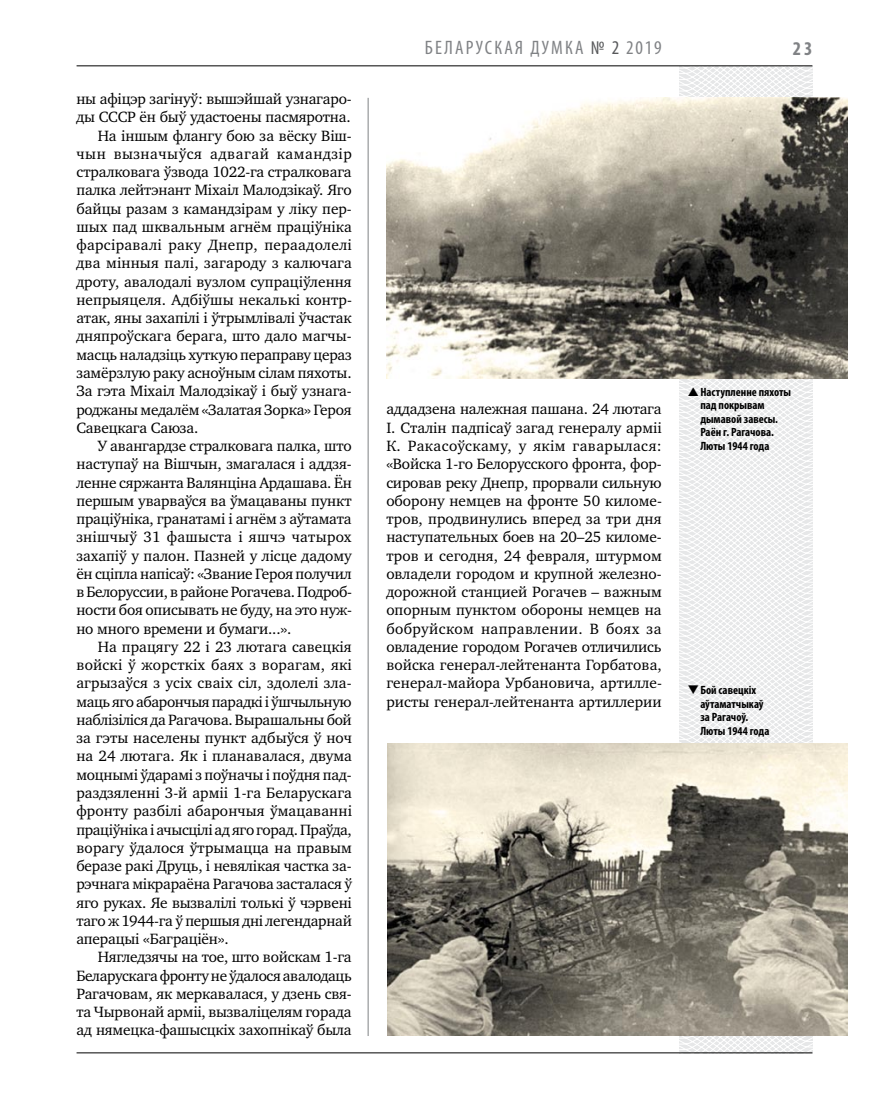
<style>
.page{position:relative;width:872px;height:1106px;background:#fff}
.page>*{position:absolute;margin:0;border:0;box-sizing:border-box;transform-origin:0 0}
.t1{font:condensed 19.5px "Myriad Pro";letter-spacing:.11em;color:#808285}
.t2{font:700 condensed 19.5px "Myriad Pro";color:#808285}
.t3{font:15.3px/18.3px "Charter C";letter-spacing:-.01em;color:#000;text-align:justify}
.t4{font:15.3px "Charter C";letter-spacing:.01em;color:#000}
.t5{font:15.3px "Charter C";letter-spacing:.02em;color:#000}
.t6{font:15.3px "Charter C";letter-spacing:.015em;color:#000}
.t7{font:15.3px "Charter C";letter-spacing:.035em;color:#000}
.t8{font:700 condensed 12px/13.5px "Myriad Pro";color:#000}
.s1{color:#58595b}
</style>
<div class="page">
<hr style="left:368px;top:98px;width:1px;height:938px;background:#808285">
<svg style="left:621px;top:65px;width:227px;height:989px"></svg>
<hr style="left:77px;top:65px;width:735px;height:1px;background:#000">
<hr style="left:77px;top:1052px;width:735px;height:1px;background:#000">
<img style="left:387px;top:743px;width:460px;height:292px">
<img style="left:386px;top:97px;width:461px;height:281px">
<svg style="left:688px;top:387px;width:10px;height:9px"></svg>
<p class="t3" style="left:76px;top:90px;width:277px">ны афіцэр загінуў: вышэйшай узнагаро-</p>
<p class="t3" style="left:76px;top:108px;width:276px">ды СССР ён быў удастоены пасмяротна.</p>
<p class="t3" style="left:98px;top:126px;width:254px">На іншым флангу бою за вёску Віш-</p>
<p class="t7" style="left:76px;top:145px;width:277px">чын вызначыўся адвагай камандзір</p>
<p class="t3" style="left:76px;top:163px;width:277px">стралковага ўзвода 1022-га стралковага</p>
<p class="t3" style="left:76px;top:181px;width:277px">палка лейтэнант Міхаіл Малодзікаў. Яго</p>
<p class="t3" style="left:76px;top:199px;width:277px">байцы разам з камандзірам у ліку пер-</p>
<p class="t3" style="left:76px;top:218px;width:277px">шых пад шквальным агнём праціўніка</p>
<p class="t5" style="left:76px;top:236px;width:277px">фарсіравалі раку Днепр, пераадолелі</p>
<p class="t4" style="left:76px;top:255px;width:277px">два мінныя палі, загароду з калючага</p>
<p class="t3" style="left:76px;top:272px;width:277px">дроту, авалодалі вузлом супраціўлення</p>
<p class="t3" style="left:76px;top:291px;width:275px">непрыяцеля. Адбіўшы некалькі контр-</p>
<p class="t3" style="left:76px;top:309px;width:277px">атак, яны захапілі і ўтрымлівалі ўчастак</p>
<p class="t3" style="left:76px;top:327px;width:277px">дняпроўскага берага, што дало магчы-</p>
<p class="t3" style="left:76px;top:345px;width:277px">масць наладзіць хуткую пераправу цераз</p>
<p class="t3" style="left:76px;top:364px;width:277px">замёрзлую раку асноўным сілам пяхоты.</p>
<p class="t3" style="left:76px;top:382px;width:277px">За гэта Міхаіл Малодзікаў і быў узнага-</p>
<p class="t3" style="left:76px;top:400px;width:277px">роджаны медалём «Залатая Зорка» Героя</p>
<p class="t3" style="left:76px;top:418px;width:123px">Савецкага Саюза.</p>
<p class="t3" style="left:98px;top:437px;width:255px">У авангардзе стралковага палка, што</p>
<p class="t3" style="left:76px;top:455px;width:277px">наступаў на Вішчын, змагалася і аддзя-</p>
<p class="t3" style="left:76px;top:473px;width:277px">ленне сяржанта Валянціна Ардашава. Ён</p>
<p class="t3" style="left:76px;top:491px;width:277px">першым уварваўся ва ўмацаваны пункт</p>
<p class="t3" style="left:76px;top:510px;width:277px">праціўніка, гранатамі і агнём з аўтамата</p>
<p class="t5" style="left:76px;top:528px;width:277px">знішчыў 31 фашыста і яшчэ чатырох</p>
<p class="t3" style="left:76px;top:546px;width:277px">захапіў у палон. Пазней у лісце дадому</p>
<p class="t3" style="left:76px;top:564px;width:277px">ён сціпла напісаў: «Звание Героя получил</p>
<p class="t3" style="left:76px;top:583px;width:277px">в Белоруссии, в районе Рогачева. Подроб-</p>
<p class="t3" style="left:76px;top:601px;width:277px">ности боя описывать не буду, на это нуж-</p>
<p class="t3" style="left:76px;top:619px;width:216px">но много времени и бумаги...».</p>
<p class="t3" style="left:98px;top:637px;width:256px">На працягу 22 і 23 лютага савецкія</p>
<p class="t6" style="left:76px;top:656px;width:277px">войскі ў жорсткіх баях з ворагам, які</p>
<p class="t4" style="left:76px;top:675px;width:277px">агрызаўся з усіх сваіх сіл, здолелі зла-</p>
<p class="t3" style="left:76px;top:692px;width:277px">маць яго абарончыя парадкі і ўшчыльную</p>
<p class="t3" style="left:76px;top:710px;width:277px">наблізіліся да Рагачова. Вырашальны бой</p>
<p class="t3" style="left:76px;top:729px;width:277px">за гэты населены пункт адбыўся ў ноч</p>
<p class="t3" style="left:76px;top:747px;width:277px">на 24 лютага. Як і планавалася, двума</p>
<p class="t3" style="left:76px;top:765px;width:275px">моцнымі ўдарамі з поўначы і поўдня пад-</p>
<p class="t3" style="left:76px;top:783px;width:277px">раздзяленні 3-й арміі 1-га Беларускага</p>
<p class="t3" style="left:76px;top:802px;width:277px">фронту разбілі абарончыя ўмацаванні</p>
<p class="t3" style="left:76px;top:820px;width:277px">праціўніка і ачысцілі ад яго горад. Праўда,</p>
<p class="t4" style="left:76px;top:839px;width:277px">ворагу ўдалося ўтрымацца на правым</p>
<p class="t3" style="left:76px;top:857px;width:277px">беразе ракі Друць, і невялікая частка за-</p>
<p class="t3" style="left:76px;top:875px;width:277px">рэчнага мікрараёна Рагачова засталася ў</p>
<p class="t3" style="left:76px;top:893px;width:277px">яго руках. Яе вызвалілі толькі ў чэрвені</p>
<p class="t3" style="left:76px;top:911px;width:277px">таго ж 1944-га ў першыя дні легендарнай</p>
<p class="t3" style="left:76px;top:930px;width:154px">аперацыі «Баграціён».</p>
<p class="t3" style="left:98px;top:948px;width:255px">Нягледзячы на тое, што войскам 1-га</p>
<p class="t3" style="left:76px;top:966px;width:277px">Беларускага фронту не ўдалося авалодаць</p>
<p class="t3" style="left:76px;top:984px;width:277px">Рагачовам, як меркавалася, у дзень свя-</p>
<p class="t3" style="left:76px;top:1003px;width:277px">та Чырвонай арміі, вызваліцелям горада</p>
<p class="t3" style="left:76px;top:1021px;width:277px">ад нямецка-фашысцкіх захопнікаў была</p>
<p class="t1" style="left:425px;top:36px;width:21px">БЕЛАРУС</p>
<p class="t1" style="left:494px;top:36px;width:169px">КАЯ ДУМКА <span class="s1">№ 2</span> 2019</p>
<p class="t2" style="left:793px;top:37px;width:21px">23</p>
<p class="t3" style="left:386px;top:400px;width:277px">аддадзена належная пашана. 24 лютага І. Сталін падпісаў загад генералу арміі К. Ракасоўскаму, у якім гаварылася: «Войска 1-го Белорусского фронта, фор&shy;сировав реку Днепр, прорвали сильную оборону немцев на фронте 50 киломе&shy;тров, продвинулись вперед за три дня наступательных боев на 20–25 киломе&shy;тров и сегодня, 24 февраля, штурмом овладели городом и крупной железно&shy;дорожной станцией Рогачев – важным опорным пунктом обороны немцев на бобруйском направлении. В боях за овладение городом Рогачев отличились войска генерал-лейтенанта Горбатова, генерал-майора Урбановича, артилле&shy;ристы генерал-лейтенанта артиллерии</p>
<p class="t8" style="left:700px;top:385px;width:92px">Наступленне пяхоты пад покрывам дымавой завесы.<br>Раён г. Рагачова.<br>Люты 1944 года</p>
<p class="t8" style="left:700px;top:683px;width:71px;text-indent:-13px">❑Бой савецкiх аўтаматчыкаў за Рагачоў.<br>Люты 1944 года</p>
</div>
